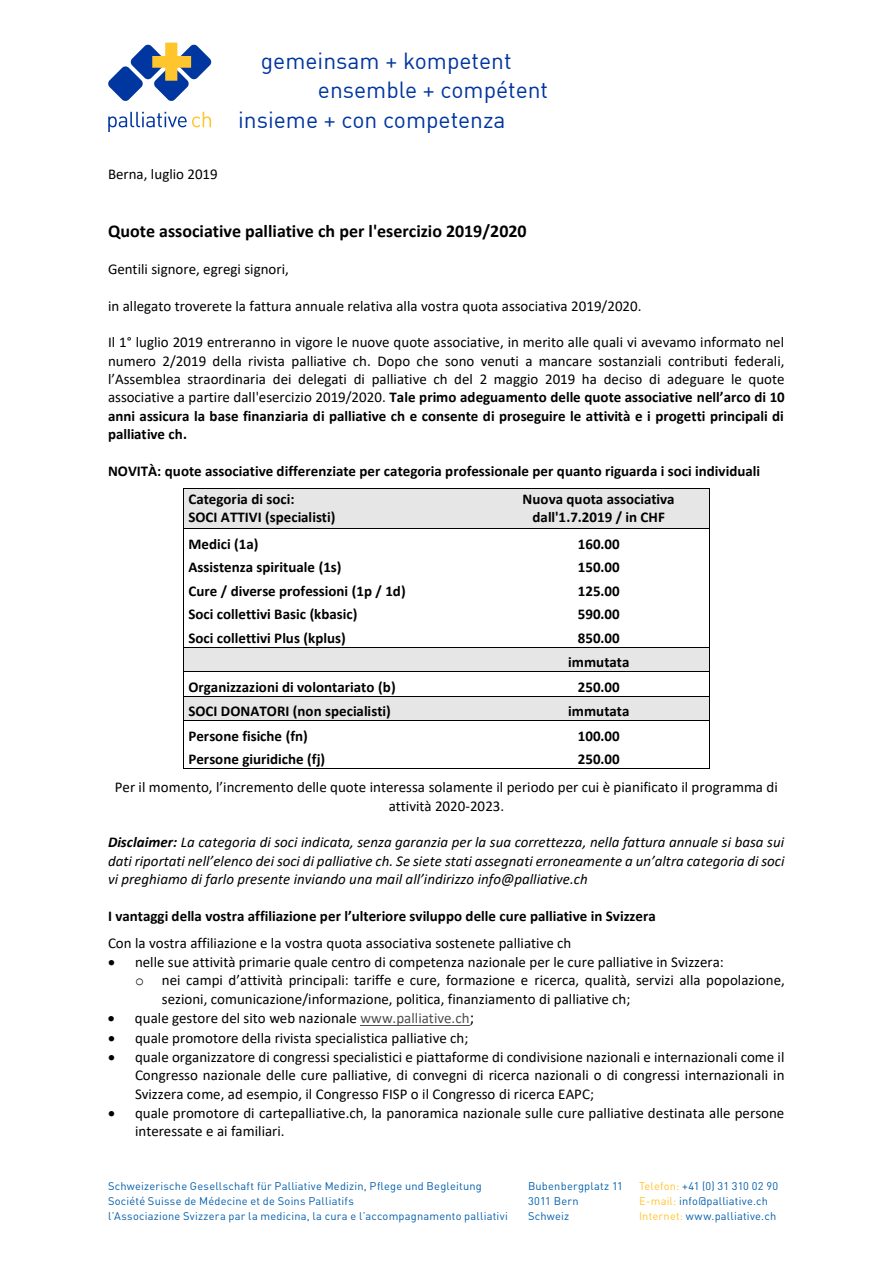
<style>
.page{position:relative;width:893px;height:1263px;background:#fff}
.page>*{position:absolute;margin:0;border:0;box-sizing:border-box;transform-origin:0 0}
.t1{font:22.8px "DIN";color:#0036a0}
.t2{font:700 18px "Calibri";color:#000}
.t3{font:15px/18.3px "Calibri";color:#000;text-align:justify}
.t4{font:700 15px/28.2px "Calibri";color:#000;text-align:center}
.t5{font:italic 15px/18.3px "Calibri";color:#000;text-align:justify}
.t6{font:11.1px "DIN";letter-spacing:.02em;color:#015dab}
.s1{font-weight:700}
.s2{font-family:"Courier New"}
.s3{color:#505050}
.s4{font-size:16.5px}
.s5{color:#ffc52d}
</style>
<div class="page">
<div style="left:184px;top:489px;width:304px;height:39px;background:#e6e6e6"></div>
<div style="left:488px;top:489px;width:221px;height:39px;background:#e6e6e6"></div>
<hr style="left:184px;top:489px;width:304px;height:1px;background:#000">
<hr style="left:489px;top:489px;width:220px;height:1px;background:#000">
<hr style="left:183px;top:489px;width:1px;height:39px;background:#000">
<hr style="left:709px;top:489px;width:1px;height:39px;background:#000">
<hr style="left:184px;top:528px;width:304px;height:1px;background:#000">
<hr style="left:489px;top:528px;width:220px;height:1px;background:#000">
<div style="left:184px;top:648px;width:304px;height:23px;background:#e6e6e6"></div>
<div style="left:488px;top:648px;width:221px;height:23px;background:#e6e6e6"></div>
<hr style="left:184px;top:647px;width:304px;height:1px;background:#000">
<hr style="left:489px;top:647px;width:220px;height:1px;background:#000">
<hr style="left:184px;top:671px;width:304px;height:1px;background:#000">
<hr style="left:489px;top:671px;width:220px;height:1px;background:#000">
<div style="left:184px;top:697px;width:304px;height:23px;background:#e6e6e6"></div>
<div style="left:488px;top:697px;width:221px;height:23px;background:#e6e6e6"></div>
<hr style="left:184px;top:696px;width:304px;height:1px;background:#000">
<hr style="left:489px;top:696px;width:220px;height:1px;background:#000">
<hr style="left:184px;top:720px;width:304px;height:1px;background:#000">
<hr style="left:489px;top:720px;width:220px;height:1px;background:#000">
<svg style="left:183px;top:528px;width:1px;height:241px"></svg>
<hr style="left:184px;top:768px;width:304px;height:1px;background:#000">
<hr style="left:488px;top:768px;width:221px;height:1px;background:#000">
<svg style="left:709px;top:528px;width:1px;height:241px"></svg>
<hr style="left:361px;top:1025px;width:109px;height:1px;background:#505050">
<svg style="left:108px;top:112px;width:103px;height:20px"></svg>
<svg style="left:108px;top:43px;width:104px;height:58px"></svg>
<p class="t3" style="left:108px;top:164px;width:111px">Berna, luglio 2019</p>
<h1 class="t1" style="left:261px;top:46px;width:252px">gemeinsam + kompetent</h1>
<h1 class="t1" style="left:318px;top:76px;width:232px">ensemble + compétent</h1>
<h1 class="t1" style="left:238px;top:105px;width:269px">insieme + con competenza</h1>
<p class="t2" style="left:108px;top:218px;width:420px">Quote associative palliative ch per l'esercizio 2019/2020</p>
<p class="t3" style="left:108px;top:259px;width:182px">Gentili signore, egregi signori,</p>
<p class="t3" style="left:108px;top:296px;width:535px">in allegato troverete la fattura annuale relativa alla vostra quota associativa 2019/2020.</p>
<p class="t3" style="left:108px;top:333px;width:678px">Il 1° luglio 2019 entreranno in vigore le nuove quote associative, in merito alle quali vi avevamo informato nel numero 2/2019 della rivista palliative ch. Dopo che sono venuti a mancare sostanziali contributi federali, l’Assemblea straordinaria dei delegati di palliative ch del 2 maggio 2019 ha deciso di adeguare le quote associative a partire dall'esercizio 2019/2020. <span class="s1">Tale primo adeguamento delle quote associative nell’arco di 10 anni assicura la base finanziaria di palliative ch e consente di proseguire le attività e i progetti principali di palliative ch.</span></p>
<p class="t4" style="left:188px;top:456px;width:573px;text-align:left;text-indent:-80px">NOVITÀ: quote associative differenziate per categoria professionale per quanto riguarda i soci individuali<br>Categoria di soci:</p>
<p class="t4" style="left:188px;top:503px;width:148px">SOCI ATTIVI (specialisti)</p>
<p class="t4" style="left:523px;top:489px;width:153px;line-height:18.3px">Nuova quota associativa dall'1.7.2019 / in CHF</p>
<p class="t4" style="left:188px;top:529px;width:71px">Medici (1a)</p>
<p class="t4" style="left:578px;top:529px;width:43px">160.00</p>
<p class="t4" style="left:188px;top:553px;width:155px">Assistenza spirituale (1s)</p>
<p class="t4" style="left:578px;top:553px;width:43px">150.00</p>
<p class="t4" style="left:188px;top:576px;width:219px">Cure / diverse professioni (1p / 1d)</p>
<p class="t4" style="left:578px;top:576px;width:43px">125.00</p>
<p class="t4" style="left:188px;top:600px;width:171px">Soci collettivi Basic (kbasic)</p>
<p class="t4" style="left:578px;top:600px;width:43px">590.00</p>
<p class="t4" style="left:188px;top:624px;width:159px">Soci collettivi Plus (kplus)</p>
<p class="t4" style="left:568px;top:626px;width:63px;line-height:24.3px">850.00 immutata</p>
<p class="t4" style="left:188px;top:672px;width:209px">Organizzazioni di volontariato (b)</p>
<p class="t4" style="left:578px;top:672px;width:43px">250.00</p>
<p class="t4" style="left:188px;top:697px;width:204px">SOCI DONATORI (non specialisti)</p>
<p class="t4" style="left:568px;top:697px;width:63px">immutata</p>
<p class="t4" style="left:188px;top:721px;width:121px">Persone fisiche (fn)</p>
<p class="t4" style="left:578px;top:721px;width:43px">100.00</p>
<p class="t4" style="left:188px;top:745px;width:138px">Persone giuridiche (fj)</p>
<p class="t4" style="left:578px;top:745px;width:43px">250.00</p>
<p class="t3" style="left:115px;top:778px;width:664px;text-align:center">Per il momento, l’incremento delle quote interessa solamente il periodo per cui è pianificato il programma di attività 2020-2023.</p>
<p class="t5" style="left:108px;top:832px;width:678px"><span class="s1">Disclaimer:</span> La categoria di soci indicata, senza garanzia per la sua correttezza, nella fattura annuale si basa sui dati riportati nell’elenco dei soci di palliative ch. Se siete stati assegnati erroneamente a un’altra categoria di soci vi preghiamo di farlo presente inviando una mail all’indirizzo info@palliative.ch</p>
<p class="t4" style="left:108px;top:901px;width:549px">I vantaggi della vostra affiliazione per l’ulteriore sviluppo delle cure palliative in Svizzera</p>
<p class="t3" style="left:108px;top:933px;width:465px">Con la vostra affiliazione e la vostra quota associativa sostenete palliative ch</p>
<p class="t3" style="left:108px;top:952px;width:617px">• nelle sue attività primarie quale centro di competenza nazionale per le cure palliative in Svizzera:</p>
<p class="t3" style="left:135px;top:971px;width:651px"><span class="s2">o</span> nei campi d’attività principali: tariffe e cure, formazione e ricerca, qualità, servizi alla popolazione,</p>
<p class="t3" style="left:162px;top:989px;width:470px">sezioni, comunicazione/informazione, politica, finanziamento di palliative ch;</p>
<p class="t3" style="left:108px;top:1009px;width:368px">• quale gestore del sito web nazionale <span class="s3">www.palliative.ch</span><span class="s4">;</span></p>
<p class="t3" style="left:108px;top:1028px;width:362px">• quale promotore della rivista specialistica palliative ch;</p>
<p class="t3" style="left:135px;top:1047px;width:651px;text-indent:-27px">• quale organizzatore di congressi specialistici e piattaforme di condivisione nazionali e internazionali come il Congresso nazionale delle cure palliative, di convegni di ricerca nazionali o di congressi internazionali in Svizzera come, ad esempio, il Congresso FISP o il Congresso di ricerca EAPC;</p>
<p class="t3" style="left:135px;top:1103px;width:651px;text-indent:-27px">• quale promotore di cartepalliative.ch, la panoramica nazionale sulle cure palliative destinata alle persone interessate e ai familiari.</p>
<p class="t6" style="left:108px;top:1179px;width:375px">Schweizerische Gesellschaft für Palliative Medizin, Pflege und Begleitung</p>
<p class="t6" style="left:528px;top:1179px;width:96px">Bubenbergplatz 11</p>
<p class="t6" style="left:639px;top:1179px;width:141px"><span class="s5">Telefon:</span> +41 (0) 31 310 02 90</p>
<p class="t6" style="left:108px;top:1194px;width:247px">Société Suisse de Médecine et de Soins Palliatifs</p>
<p class="t6" style="left:528px;top:1194px;width:52px">3011 Bern</p>
<p class="t6" style="left:639px;top:1194px;width:131px"><span class="s5">E-mail:</span> info@palliative.ch</p>
<p class="t6" style="left:108px;top:1209px;width:401px">l’Associazione Svizzera par la medicina, la cura e l’accompagnamento palliativi</p>
<p class="t6" style="left:528px;top:1209px;width:43px">Schweiz</p>
<p class="t6" style="left:639px;top:1209px;width:139px"><span class="s5">Internet:</span> www.palliative.ch</p>
</div>
